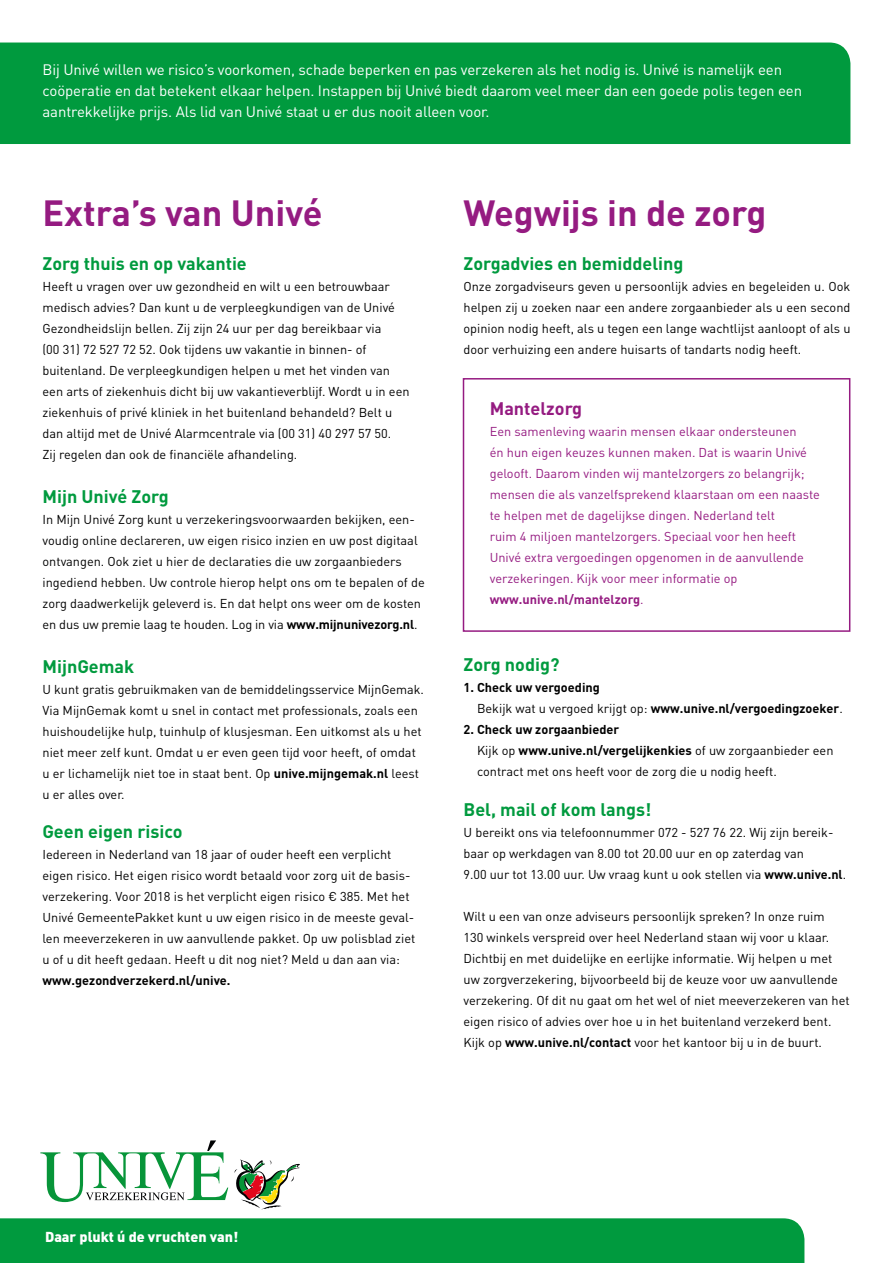
<style>
.page{position:relative;width:893px;height:1263px;background:#fff}
.page>*{position:absolute;margin:0;border:0;box-sizing:border-box;transform-origin:0 0}
.t1{font:700 36px "DIN Pro";color:#951b81}
.t2{font:700 18px "DIN Pro";color:#009a3e}
.t3{font:700 18px "DIN Pro";color:#951b81}
.t4{font:15px/21px "DIN Pro";letter-spacing:-.005em;color:#fff}
.t5{font:900 14.25px "DIN Pro";color:#fff}
.t6{font:12.75px/21px "DIN Pro";color:#000}
.t7{font:12.75px/21px "DIN Pro";color:#951b81}
.t8{font:700 12.75px/21px "DIN Pro";color:#000}
.s1{font-weight:700}
.s2{font-weight:400}
</style>
<div class="page">
<div style="left:0;top:1218px;width:804px;height:45px;background:#009a3e"></div>
<div style="left:463px;top:378px;width:387px;height:254px;border:2px solid #951b81"></div>
<svg style="left:40px;top:1140px;width:188px;height:62px"></svg>
<svg style="left:234px;top:1159px;width:66px;height:51px"></svg>
<div style="left:0;top:43px;width:850px;height:101px;background:#009a3e"></div>
<p class="t4" style="left:43px;top:59px;width:761px">Bij Univé willen we risico’s voorkomen, schade beperken en pas verzekeren als het nodig is. Univé is namelijk een coöperatie en dat betekent elkaar helpen. Instappen bij Univé biedt daarom veel meer dan een goede polis tegen een aantrekkelijke prijs. Als lid van Univé staat u er dus nooit alleen voor.</p>
<h1 class="t1" style="left:43px;top:188px;width:282px">Extra’s van Univé</h1>
<h1 class="t1" style="left:463px;top:188px;width:304px">Wegwijs in de zorg</h1>
<h2 class="t2" style="left:43px;top:252px;width:206px">Zorg thuis en op vakantie</h2>
<p class="t6" style="left:43px;top:275px;width:369px">Heeft u vragen over uw gezondheid en wilt u een betrouwbaar medisch advies? Dan kunt u de verpleegkundigen van de Univé Gezondheidslijn bellen. Zij zijn 24 uur per dag bereikbaar via<br>(00 31) 72 527 72 52. Ook tijdens uw vakantie in binnen- of buitenland. De verpleegkundigen helpen u met het vinden van een arts of ziekenhuis dicht bij uw vakantieverblijf. Wordt u in een ziekenhuis of privé kliniek in het buitenland behandeld? Belt u dan altijd met de Univé Alarmcentrale via (00 31) 40 297 57 50.<br>Zij regelen dan ook de financiële afhandeling.</p>
<h2 class="t2" style="left:43px;top:484px;width:128px">Mijn Univé Zorg</h2>
<p class="t6" style="left:43px;top:508px;width:384px">In Mijn Univé Zorg kunt u verzekeringsvoorwaarden bekijken, een&shy;voudig online declareren, uw eigen risico inzien en uw post digitaal ontvangen. Ook ziet u hier de declaraties die uw zorgaanbieders ingediend hebben. Uw controle hierop helpt ons om te bepalen of de zorg daadwerkelijk geleverd is. En dat helpt ons weer om de kosten en dus uw premie laag te houden. Log in via <span class="s1">www.mijnunivezorg.nl</span>.</p>
<h2 class="t2" style="left:43px;top:654px;width:93px">MijnGemak</h2>
<p class="t6" style="left:43px;top:678px;width:383px">U kunt gratis gebruikmaken van de bemiddelingsservice MijnGemak.<br>Via MijnGemak komt u snel in contact met professionals, zoals een huishoudelijke hulp, tuinhulp of klusjesman. Een uitkomst als u het niet meer zelf kunt. Omdat u er even geen tijd voor heeft, of omdat u er lichamelijk niet toe in staat bent. Op <span class="s1">unive.mijngemak.nl</span> leest u er alles over.</p>
<h2 class="t2" style="left:43px;top:820px;width:142px">Geen eigen risico</h2>
<p class="t6" style="left:43px;top:843px;width:374px">Iedereen in Nederland van 18 jaar of ouder heeft een verplicht eigen risico. Het eigen risico wordt betaald voor zorg uit de basis&shy;verzekering. Voor 2018 is het verplicht eigen risico € 385. Met het Univé GemeentePakket kunt u uw eigen risico in de meeste geval&shy;len meeverzekeren in uw aanvullende pakket. Op uw polisblad ziet u of u dit heeft gedaan. Heeft u dit nog niet? Meld u dan aan via:</p>
<p class="t8" style="left:43px;top:969px;width:189px">www.gezondverzekerd.nl/unive.</p>
<h2 class="t2" style="left:463px;top:252px;width:222px">Zorgadvies en bemiddeling</h2>
<p class="t6" style="left:463px;top:275px;width:388px;text-align:justify">Onze zorgadviseurs geven u persoonlijk advies en begeleiden u. Ook helpen zij u zoeken naar een andere zorgaanbieder als u een second opinion nodig heeft, als u tegen een lange wachtlijst aanloopt of als u door verhuizing een andere huisarts of tandarts nodig heeft.</p>
<h2 class="t3" style="left:490px;top:396px;width:94px">Mantelzorg</h2>
<p class="t7" style="left:490px;top:420px;width:332px">Een samenleving waarin mensen elkaar ondersteunen<br>én hun eigen keuzes kunnen maken. Dat is waarin Univé gelooft. Daarom vinden wij mantelzorgers zo belangrijk; mensen die als vanzelfsprekend klaarstaan om een naaste te helpen met de dagelijkse dingen. Nederland telt<br>ruim 4 miljoen mantelzorgers. Speciaal voor hen heeft Univé extra vergoedingen opgenomen in de aanvullende verzekeringen. Kijk voor meer informatie op <span class="s1">www.unive.nl/mantelzorg</span>.</p>
<h2 class="t2" style="left:463px;top:653px;width:97px">Zorg nodig?</h2>
<p class="t8" style="left:477px;top:676px;width:367px;text-indent:-14px">1. Check uw vergoeding<br><span class="s2">Bekijk wat u vergoed krijgt op:</span> www.unive.nl/vergoedingzoeker<span class="s2">.</span></p>
<p class="t6" style="left:477px;top:718px;width:358px;text-indent:-14px"><span class="s1">2. Check uw zorgaanbieder<br></span>Kijk op <span class="s1">www.unive.nl/vergelijkenkies</span> of uw zorgaanbieder een contract met ons heeft voor de zorg die u nodig heeft.</p>
<h2 class="t2" style="left:463px;top:797px;width:189px">Bel, mail of kom langs!</h2>
<p class="t6" style="left:463px;top:821px;width:384px">U bereikt ons via telefoonnummer 072 - 527 76 22. Wij zijn bereik&shy;baar op werkdagen van 8.00 tot 20.00 uur en op zaterdag van<br>9.00 uur tot 13.00 uur. Uw vraag kunt u ook stellen via <span class="s1">www.unive.nl</span>.</p>
<p class="t6" style="left:463px;top:905px;width:388px">Wilt u een van onze adviseurs persoonlijk spreken? In onze ruim<br>130 winkels verspreid over heel Nederland staan wij voor u klaar.<br>Dichtbij en met duidelijke en eerlijke informatie. Wij helpen u met uw zorgverzekering, bijvoorbeeld bij de keuze voor uw aanvullende verzekering. Of dit nu gaat om het wel of niet meeverzekeren van het eigen risico of advies over hoe u in het buitenland verzekerd bent.<br>Kijk op <span class="s1">www.unive.nl/contact</span> voor het kantoor bij u in de buurt.</p>
<p class="t5" style="left:45px;top:1227px;width:195px">Daar plukt ú de vruchten van!</p>
</div>
